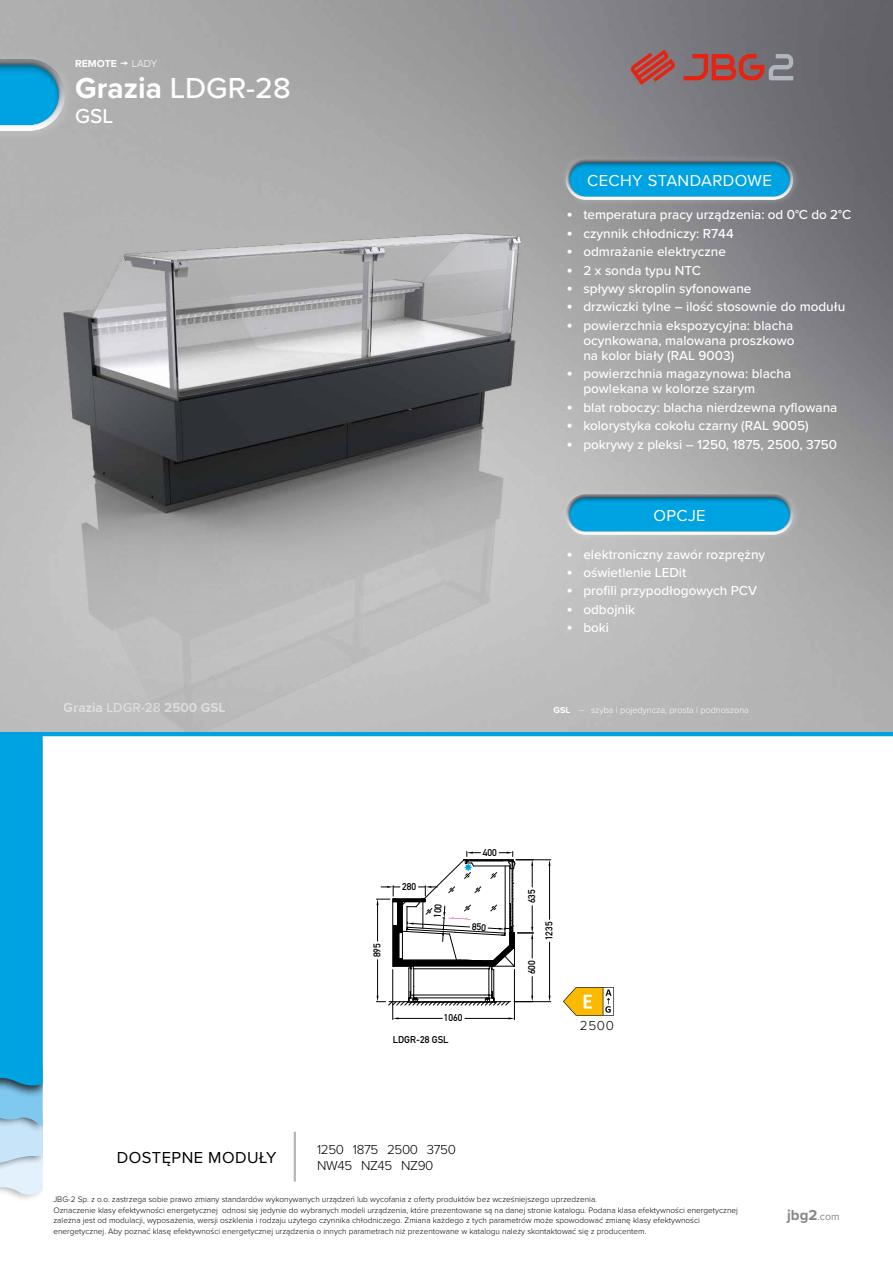
<style>
.page{position:relative;width:893px;height:1263px;background:#fff}
.page>*{position:absolute;margin:0;border:0;box-sizing:border-box;transform-origin:0 0}
.t1{font:500 30px "Proxima Nova";color:#fff}
.t2{font:500 21px "Proxima Nova";color:#fff}
.t3{font:16.5px "Proxima Nova";letter-spacing:.025em;color:#fff}
.t4{font:16.5px "Proxima Nova";letter-spacing:.025em;color:#000}
.t5{font:700 15px "Proxima Nova";color:#878787}
.t6{font:500 13.5px/15px "Proxima Nova";color:#fff;text-align:justify}
.t7{font:300 13.5px/16.5px "Proxima Nova";letter-spacing:-.03em;color:#000}
.t8{font:700 13.5px "Proxima Nova";color:#fff}
.t9{font:700 10.5px "Proxima Nova";color:#fff}
.t10{font:300 10.5px "Proxima Nova";color:#fff}
.t11{font:9.75px "DIN Mittelschrift Std";color:#000}
.t12{font:300 9px "Proxima Nova";color:#fff}
.t13{font:300 8.25px/10.5px "Proxima Nova";color:#000}
.s1{font-weight:700}
.s2{font-size:18px}
.s3{font-weight:500}
.s4{font-weight:400;font-size:10.5px}
</style>
<div class="page">
<img style="left:0;top:0;width:893px;height:732px">
<hr style="left:0;top:732px;width:893px;height:4px;background:#00a3e2">
<svg style="left:0;top:733px;width:43px;height:466px;background:#2eafe3"></svg>
<hr style="left:294px;top:1132px;width:2px;height:49px;background:#b3b2b2">
<div style="left:560px;top:153px;width:227px;height:44px;background:#fff;opacity:.25"></div>
<div style="left:569px;top:159px;width:231px;height:47px;background:#fff;opacity:.2"></div>
<div style="left:566px;top:159px;width:227px;height:41px;background:#fafafb;border-radius:20px"></div>
<div style="left:568px;top:160px;width:223px;height:37px;background:#000;opacity:.36"></div>
<div style="left:569px;top:162px;width:223px;height:36px;background:#000;opacity:.35"></div>
<div style="left:0;top:49px;width:55px;height:77px;background:#b0b0b0"></div>
<div style="left:0;top:59px;width:76px;height:81px;background:#b2b2b2"></div>
<svg style="left:0;top:59px;width:65px;height:72px"></svg>
<div style="left:0;top:64px;width:60px;height:63px;background:#000;opacity:.35"></div>
<hr style="left:516px;top:859px;width:35px;height:1px;background:#000">
<hr style="left:514px;top:1001px;width:37px;height:1px;background:#000">
<hr style="left:549px;top:866px;width:1px;height:53px;background:#000">
<hr style="left:549px;top:942px;width:1px;height:54px;background:#000">
<hr style="left:514px;top:969px;width:1px;height:50px;background:#000">
<hr style="left:392px;top:970px;width:1px;height:49px;background:#000">
<hr style="left:465px;top:1018px;width:43px;height:1px;background:#000">
<hr style="left:399px;top:1018px;width:43px;height:1px;background:#000">
<img style="left:0;top:156px;width:604px;height:576px">
<svg style="left:631px;top:50px;width:44px;height:34px"></svg>
<svg style="left:684px;top:54px;width:109px;height:26px;background:#9e5f5e"></svg>
<svg style="left:563px;top:987px;width:51px;height:29px"></svg>
<div style="left:560px;top:488px;width:227px;height:44px;background:#fff;opacity:.25"></div>
<div style="left:569px;top:494px;width:231px;height:47px;background:#fff;opacity:.2"></div>
<svg style="left:566px;top:494px;width:227px;height:41px"></svg>
<div style="left:568px;top:495px;width:223px;height:37px;background:#000;opacity:.36"></div>
<div style="left:569px;top:497px;width:223px;height:36px;background:#000;opacity:.35"></div>
<svg style="left:121px;top:62px;width:7px;height:4px"></svg>
<svg style="left:376px;top:851px;width:157px;height:155px"></svg>
<p class="t9" style="left:75px;top:56px;width:43px">REMOTE</p>
<p class="t10" style="left:132px;top:56px;width:27px">LADY</p>
<h1 class="t1" style="left:75px;top:66px;width:217px"><span class="s1">Grazia</span> LDGR-28</h1>
<h2 class="t2" style="left:75px;top:101px;width:40px">GSL</h2>
<h3 class="t3" style="left:587px;top:168px;width:186px">CECHY STANDARDOWE</h3>
<h3 class="t6" style="left:566px;top:207px;width:286px"><span class="s2">•</span> temperatura pracy urządzenia: od 0°C do 2°C</h3>
<h3 class="t6" style="left:566px;top:225px;width:169px"><span class="s2">•</span> czynnik chłodniczy: R744</h3>
<h3 class="t6" style="left:566px;top:244px;width:161px"><span class="s2">•</span> odmrażanie elektryczne</h3>
<h3 class="t6" style="left:566px;top:262px;width:136px"><span class="s2">•</span> 2 x sonda typu NTC</h3>
<h3 class="t6" style="left:566px;top:281px;width:187px"><span class="s2">•</span> spływy skroplin syfonowane</h3>
<h3 class="t6" style="left:566px;top:299px;width:280px"><span class="s2">•</span> drzwiczki tylne – ilość stosownie do modułu</h3>
<h3 class="t6" style="left:583px;top:317px;width:213px;text-indent:-17px"><span class="s2">•</span> powierzchnia ekspozycyjna: blacha ocynkowana, malowana proszkowo na kolor biały (RAL 9003)</h3>
<h3 class="t6" style="left:583px;top:366px;width:209px;text-indent:-17px"><span class="s2">•</span> powierzchnia magazynowa: blacha powlekana w kolorze szarym</h3>
<h3 class="t6" style="left:566px;top:399px;width:273px"><span class="s2">•</span> blat roboczy: blacha nierdzewna ryflowana</h3>
<h3 class="t6" style="left:566px;top:418px;width:244px"><span class="s2">•</span> kolorystyka cokołu czarny (RAL 9005)</h3>
<h3 class="t6" style="left:566px;top:436px;width:272px"><span class="s2">•</span> pokrywy z pleksi – 1250, 1875, 2500, 3750</h3>
<h3 class="t3" style="left:653px;top:503px;width:54px">OPCJE</h3>
<h3 class="t6" style="left:566px;top:546px;width:200px"><span class="s2">•</span> elektroniczny zawór rozprężny</h3>
<h3 class="t6" style="left:566px;top:564px;width:121px"><span class="s2">•</span> oświetlenie LEDit</h3>
<h3 class="t6" style="left:566px;top:583px;width:192px"><span class="s2">•</span> profili przypodłogowych PCV</h3>
<h3 class="t6" style="left:566px;top:601px;width:70px"><span class="s2">•</span> odbojnik</h3>
<h3 class="t6" style="left:566px;top:620px;width:44px"><span class="s2">•</span> boki</h3>
<h3 class="t8" style="left:64px;top:698px;width:163px">Grazia <span class="s3">LDGR-28</span> 2500 GSL</h3>
<p class="t12" style="left:554px;top:703px;width:197px"><span class="s1">GSL</span> – szyba | pojedyncza, prosta | podnoszona</p>
<h3 class="t4" style="left:117px;top:1145px;width:161px">DOSTĘPNE MODUŁY</h3>
<p class="t11" style="left:371px;top:957px;width:15px;rotate:-90deg">895</p>
<p class="t11" style="left:402px;top:881px;width:15px">280</p>
<p class="t11" style="left:483px;top:846px;width:15px">400</p>
<p class="t11" style="left:444px;top:1012px;width:20px">1060</p>
<p class="t11" style="left:393px;top:1034px;width:57px">LDGR-28 GSL</p>
<p class="t11" style="left:526px;top:903px;width:15px;rotate:-90deg">635</p>
<p class="t11" style="left:526px;top:974px;width:15px;rotate:-90deg">600</p>
<p class="t11" style="left:543px;top:940px;width:20px;rotate:-90deg">1235</p>
<h3 class="t7" style="left:580px;top:1016px;width:36px">2500</h3>
<h3 class="t7" style="left:317px;top:1140px;width:140px">1250 1875 2500 3750<br>NW45 NZ45 NZ90</h3>
<p class="t13" style="left:53px;top:1193px;width:686px">JBG-2 Sp. z o.o. zastrzega sobie prawo zmiany standardów wykonywanych urządzeń lub wycofania z oferty produktów bez wcześniejszego uprzedzenia.<br>Oznaczenie klasy efektywności energetycznej odnosi się jedynie do wybranych modeli urządzenia, które prezentowane są na danej stronie katalogu. Podana klasa efektywności energetycznej zależna jest od modulacji, wyposażenia, wersji oszklenia i rodzaju użytego czynnika chłodniczego. Zmiana każdego z tych parametrów może spowodować zmianę klasy efektywności energetycznej. Aby poznać klasę efektywności energetycznej urządzenia o innych parametrach niż prezentowane w katalogu należy skontaktować się z producentem.</p>
<h3 class="t5" style="left:787px;top:1203px;width:54px">jbg2<span class="s4">.com</span></h3>
</div>
